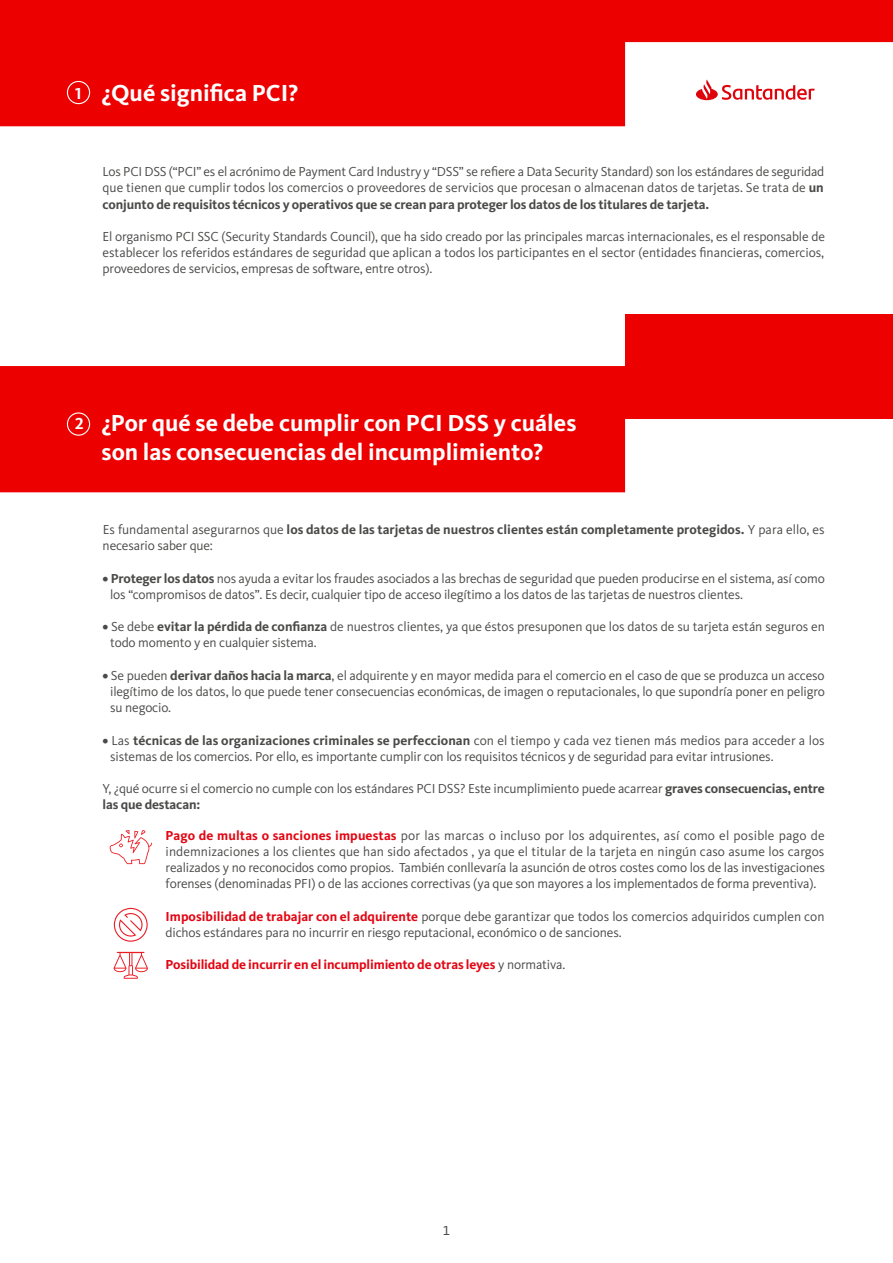
<style>
.page{position:relative;width:893px;height:1263px;background:#fff}
.page>*{position:absolute;margin:0;border:0;box-sizing:border-box;transform-origin:0 0}
.t1{font:700 24px/28.8px "Kievit OT";color:#fff}
.t2{font:700 16.5px "Kievit OT";color:#fff}
.t3{font:13.5px/16.2px "Kievit OT";letter-spacing:-.01em;color:#4a4a49}
.t4{font:700 13.5px/16.2px "Kievit OT";color:#4a4a49}
.t5{font:700 13.5px "Kievit OT";letter-spacing:-.01em;color:#e30613}
.t6{font:13.5px "Kievit OT";color:#4a4a49}
.s1{font-size:16.5px}
.s2{font-weight:700}
.s3{font-weight:400}
.s4{font-weight:700;color:#e30613}
.s5{font-weight:400;color:#4a4a49}
</style>
<div class="page">
<svg style="left:0;top:0;width:893px;height:126px;fill:#ec0000"></svg>
<div style="left:67px;top:81px;width:23px;height:23px;border:1px solid #fff;border-radius:50%"></div>
<svg style="left:696px;top:79px;width:118px;height:21px"></svg>
<svg style="left:0;top:366px;width:893px;height:126px;fill:#ec0000"></svg>
<div style="left:67px;top:412px;width:23px;height:24px;border:1px solid #fff;border-radius:50%"></div>
<div style="left:625px;top:314px;width:268px;height:104px;background:#ec0000"></div>
<svg style="left:109px;top:830px;width:43px;height:34px"></svg>
<svg style="left:114px;top:908px;width:34px;height:34px"></svg>
<svg style="left:114px;top:952px;width:34px;height:27px"></svg>
<h1 class="t1" style="left:75px;top:78px;width:225px"><span class="s1">1</span> ¿Qué significa PCI?</h1>
<p class="t3" style="left:103px;top:163px;width:723px;text-align:justify">Los PCI DSS (“PCI” es el acrónimo de Payment Card Industry y “DSS” se refiere a Data Security Standard) son los estándares de seguridad que tienen que cumplir todos los comercios o proveedores de servicios que procesan o almacenan datos de tarjetas. Se trata de <span class="s2">un conjunto de requisitos técnicos y operativos que se crean para proteger los datos de los titulares de tarjeta.</span></p>
<p class="t3" style="left:103px;top:228px;width:724px;text-align:justify">El organismo PCI SSC (Security Standards Council), que ha sido creado por las principales marcas internacionales, es el responsable de establecer los referidos estándares de seguridad que aplican a todos los participantes en el sector (entidades financieras, comercios, proveedores de servicios, empresas de software, entre otros).</p>
<p class="t2" style="left:75px;top:414px;width:10px">2</p>
<h1 class="t1" style="left:102px;top:408px;width:476px">¿Por qué se debe cumplir con PCI DSS y cuáles son las consecuencias del incumplimiento?</h1>
<p class="t4" style="left:103px;top:521px;width:723px"><span class="s3">Es fundamental asegurarnos que</span> los datos de las tarjetas de nuestros clientes están completamente protegidos. <span class="s3">Y para ello, es necesario saber que:</span></p>
<p class="t3" style="left:110px;top:570px;width:716px;text-indent:-8px"><span class="s2">• Proteger los datos</span> nos ayuda a evitar los fraudes asociados a las brechas de seguridad que pueden producirse en el sistema, así como los “compromisos de datos”. Es decir, cualquier tipo de acceso ilegítimo a los datos de las tarjetas de nuestros clientes.</p>
<p class="t3" style="left:110px;top:618px;width:716px;text-indent:-7px"><span class="s2">•</span> Se debe <span class="s2">evitar la pérdida de confianza</span> de nuestros clientes, ya que éstos presuponen que los datos de su tarjeta están seguros en todo momento y en cualquier sistema.</p>
<p class="t3" style="left:110px;top:667px;width:716px;text-align:justify;text-indent:-7px"><span class="s2">•</span> Se pueden <span class="s2">derivar daños hacia la marca</span>, el adquirente y en mayor medida para el comercio en el caso de que se produzca un acceso ilegítimo de los datos, lo que puede tener consecuencias económicas, de imagen o reputacionales, lo que supondría poner en peligro su negocio.</p>
<p class="t3" style="left:110px;top:732px;width:716px;text-indent:-8px"><span class="s2">•</span> Las <span class="s2">técnicas de las organizaciones criminales se perfeccionan</span> con el tiempo y cada vez tienen más medios para acceder a los sistemas de los comercios. Por ello, es importante cumplir con los requisitos técnicos y de seguridad para evitar intrusiones.</p>
<p class="t3" style="left:103px;top:780px;width:724px">Y, ¿qué ocurre si el comercio no cumple con los estándares PCI DSS? Este incumplimiento puede acarrear <span class="s2">graves consecuencias, entre las que destacan:</span></p>
<p class="t3" style="left:166px;top:827px;width:661px;text-align:justify"><span class="s4">Pago de multas o sanciones impuestas</span> por las marcas o incluso por los adquirentes, así como el posible pago de indemnizaciones a los clientes que han sido afectados , ya que el titular de la tarjeta en ningún caso asume los cargos realizados y no reconocidos como propios. También conllevaría la asunción de otros costes como los de las investigaciones forenses (denominadas PFI) o de las acciones correctivas (ya que son mayores a los implementados de forma preventiva).</p>
<p class="t3" style="left:166px;top:908px;width:660px"><span class="s4">Imposibilidad de trabajar con el adquirente</span> porque debe garantizar que todos los comercios adquiridos cumplen con dichos estándares para no incurrir en riesgo reputacional, económico o de sanciones.</p>
<p class="t5" style="left:166px;top:957px;width:401px">Posibilidad de incurrir en el incumplimiento de otras leyes <span class="s5">y normativa.</span></p>
<p class="t6" style="left:443px;top:1223px;width:9px">1</p>
</div>
